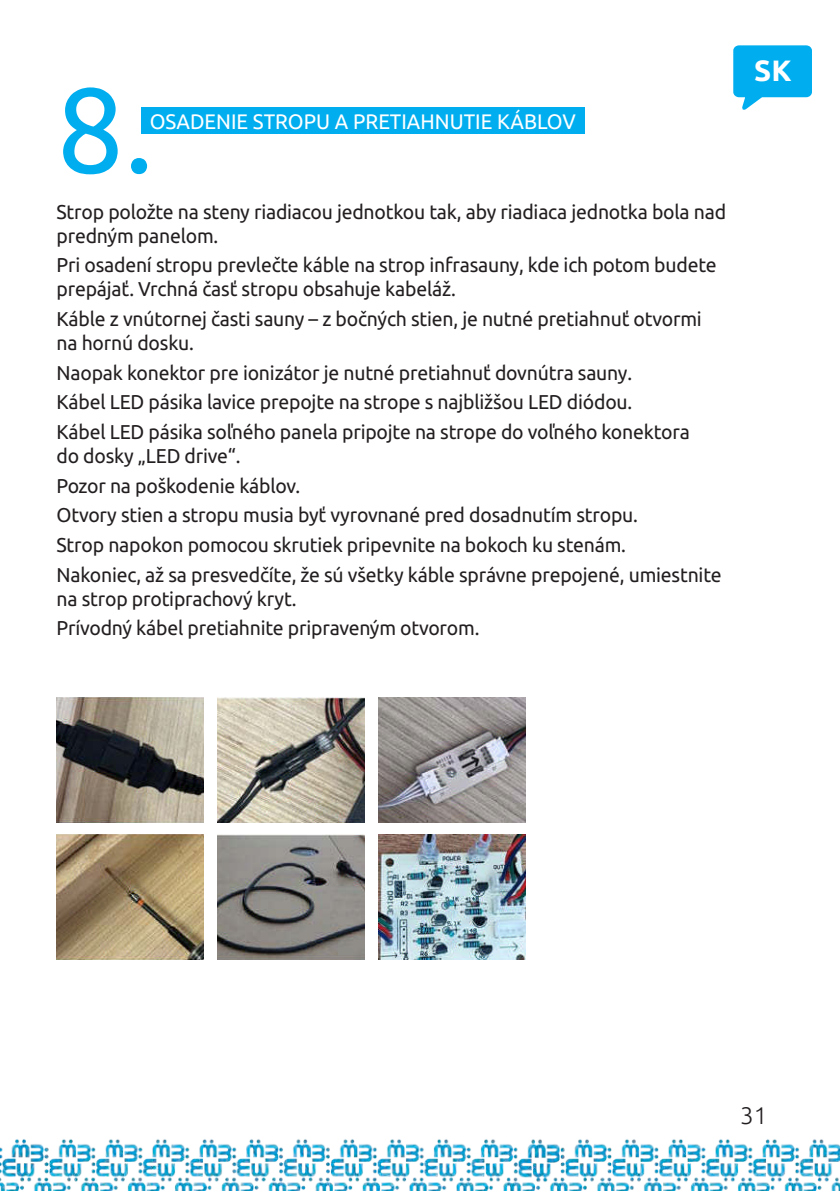
<style>
.page{position:relative;width:840px;height:1191px;background:#fff}
.page>*{position:absolute;margin:0;border:0;box-sizing:border-box;transform-origin:0 0}
.t1{font:120px "Ubuntu";color:#00aeef}
.t2{font:700 29.4px "Ubuntu";color:#fff}
.t3{font:300 24px "Ubuntu";color:#231f20}
.t4{font:21px "Ubuntu";color:#fff}
.t5{font:20px/29.6px "Ubuntu";letter-spacing:-.01em;color:#231f20}
</style>
<div class="page">
<img style="left:9px;top:1139px;width:830px;height:52px">
<img style="left:0;top:1147px;width:9px;height:44px">
<svg style="left:733px;top:45px;width:79px;height:65px"></svg>
<div style="left:141px;top:107px;width:443px;height:27px;background:#00aeef"></div>
<img style="left:378px;top:834px;width:147px;height:125px">
<img style="left:378px;top:697px;width:147px;height:125px">
<img style="left:56px;top:697px;width:147px;height:125px">
<img style="left:217px;top:697px;width:147px;height:125px">
<img style="left:56px;top:834px;width:147px;height:125px">
<img style="left:217px;top:834px;width:147px;height:125px">
<h1 class="t1" style="left:56px;top:57px;width:99px">8.</h1>
<p class="t5" style="left:56px;top:199px;width:670px;line-height:24px">Strop položte na steny riadiacou jednotkou tak, aby riadiaca jednotka bola nad predným panelom.</p>
<p class="t5" style="left:56px;top:253px;width:661px;line-height:24px">Pri osadení stropu prevlečte káble na strop infrasauny, kde ich potom budete prepájať. Vrchná časť stropu obsahuje kabeláž.</p>
<p class="t5" style="left:56px;top:306px;width:646px;line-height:24px">Káble z vnútornej časti sauny – z bočných stien, je nutné pretiahnuť otvormi na hornú dosku.</p>
<p class="t5" style="left:56px;top:357px;width:634px">Naopak konektor pre ionizátor je nutné pretiahnuť dovnútra sauny.<br>Kábel LED pásika lavice prepojte na strope s najbližšou LED diódou.<br>Kábel LED pásika soľného panela pripojte na strope do voľného konektora</p>
<p class="t5" style="left:56px;top:440px;width:666px">do dosky „LED drive“.<br>Pozor na poškodenie káblov.<br>Otvory stien a stropu musia byť vyrovnané pred dosadnutím stropu.<br>Strop napokon pomocou skrutiek pripevnite na bokoch ku stenám.<br>Nakoniec, až sa presvedčíte, že sú všetky káble správne prepojené, umiestnite</p>
<p class="t5" style="left:56px;top:583px;width:424px">na strop protiprachový kryt.<br>Prívodný kábel pretiahnite pripraveným otvorom.</p>
<p class="t4" style="left:150px;top:108px;width:427px">OSADENIE STROPU A PRETIAHNUTIE KÁBLOV</p>
<h2 class="t2" style="left:753px;top:52px;width:39px">SK</h2>
<p class="t3" style="left:739px;top:1101px;width:29px">31</p>
</div>
